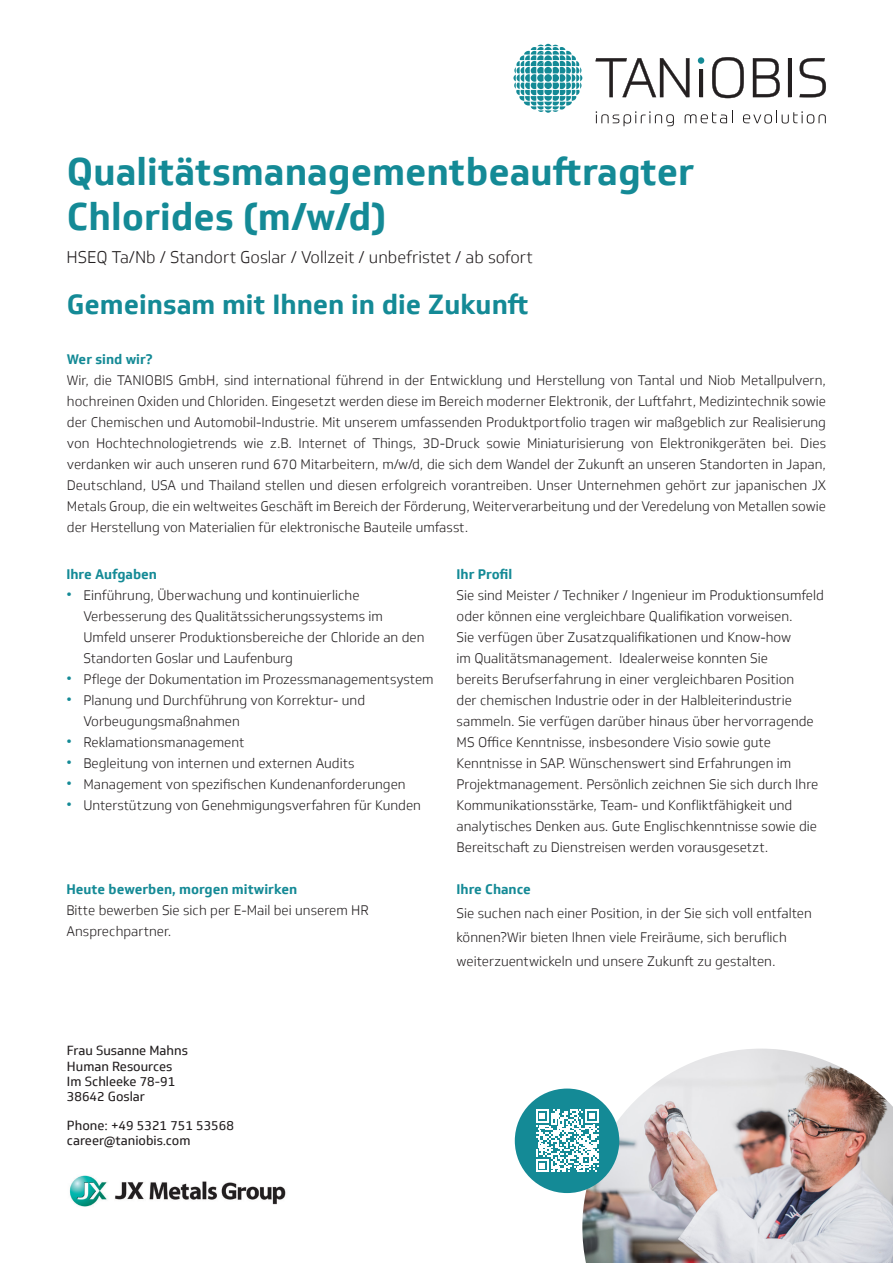
<style>
.page{position:relative;width:893px;height:1263px;background:#fff}
.page>*{position:absolute;margin:0;border:0;box-sizing:border-box;transform-origin:0 0}
.t1{font:700 37.5px/45px "Soleto";color:#148a96}
.t2{font:700 27px "Soleto";color:#148a96}
.t3{font:300 16.5px "Soleto";color:#231f20}
.t4{font:300 13.5px/21px "Soleto";color:#231f20}
.t5{font:700 13.5px "Soleto";color:#148a96}
.t6{font:12.9px "Soleto";color:#231f20}
</style>
<div class="page">
<img style="left:582px;top:1048px;width:311px;height:215px">
<div style="left:515px;top:1088px;width:104px;height:105px;background:#148a96;border-radius:50%"></div>
<img style="left:69px;top:1175px;width:217px;height:32px">
<svg style="left:536px;top:1109px;width:62px;height:63px"></svg>
<svg style="left:596px;top:111px;width:78px;height:15px"></svg>
<svg style="left:685px;top:111px;width:48px;height:12px"></svg>
<svg style="left:743px;top:111px;width:83px;height:13px"></svg>
<svg style="left:595px;top:58px;width:94px;height:39px"></svg>
<hr style="left:699px;top:69px;width:4px;height:28px;background:#231f20">
<svg style="left:712px;top:57px;width:32px;height:41px"></svg>
<svg style="left:753px;top:58px;width:27px;height:39px"></svg>
<hr style="left:788px;top:58px;width:3px;height:39px;background:#231f20">
<svg style="left:799px;top:58px;width:27px;height:39px"></svg>
<div style="left:698px;top:57px;width:6px;height:7px;background:#148a96;border-radius:50%"></div>
<svg style="left:513px;top:44px;width:69px;height:69px"></svg>
<p class="t1" style="left:67px;top:150px;width:629px">Qualitätsmanagementbeauftragter<br>Chlorides (m/w/d)</p>
<p class="t3" style="left:66px;top:248px;width:468px">HSEQ Ta/Nb / Standort Goslar / Vollzeit / unbefristet / ab sofort</p>
<p class="t2" style="left:67px;top:287px;width:463px">Gemeinsam mit Ihnen in die Zukunft</p>
<p class="t5" style="left:67px;top:351px;width:87px">Wer sind wir?</p>
<p class="t4" style="left:67px;top:370px;width:761px;text-align:justify">Wir, die TANIOBIS GmbH, sind international führend in der Entwicklung und Herstellung von Tantal und Niob Metallpulvern, hochreinen Oxiden und Chloriden. Eingesetzt werden diese im Bereich moderner Elektronik, der Luftfahrt, Medizintechnik sowie der Chemischen und Automobil-Industrie. Mit unserem umfassenden Produktportfolio tragen wir maßgeblich zur Realisierung von Hochtechnologietrends wie z.B. Internet of Things, 3D-Druck sowie Miniaturisierung von Elektronikgeräten bei. Dies verdanken wir auch unseren rund 670 Mitarbeitern, m/w/d, die sich dem Wandel der Zukunft an unseren Standorten in Japan, Deutschland, USA und Thailand stellen und diesen erfolgreich vorantreiben. Unser Unternehmen gehört zur japanischen JX Metals Group, die ein weltweites Geschäft im Bereich der Förderung, Weiterverarbeitung und der Veredelung von Metallen sowie der Herstellung von Materialien für elektronische Bauteile umfasst.</p>
<p class="t5" style="left:66px;top:566px;width:92px">Ihre Aufgaben</p>
<p class="t4" style="left:83px;top:585px;width:343px">Einführung, Überwachung und kontinuierliche Verbesserung des Qualitätssicherungssystems im Umfeld unserer Produktionsbereiche der Chloride an den Standorten Goslar und Laufenburg</p>
<p class="t4" style="left:83px;top:669px;width:352px">Pflege der Dokumentation im Prozessmanagementsystem</p>
<p class="t4" style="left:83px;top:690px;width:283px">Planung und Durchführung von Korrektur- und<br>Vorbeugungsmaßnahmen</p>
<p class="t4" style="left:83px;top:732px;width:162px">Reklamationsmanagement</p>
<p class="t4" style="left:83px;top:753px;width:273px">Begleitung von internen und externen Audits</p>
<p class="t4" style="left:83px;top:774px;width:324px">Management von spezifischen Kundenanforderungen</p>
<p class="t4" style="left:83px;top:795px;width:339px">Unterstützung von Genehmigungsverfahren für Kunden</p>
<p class="t5" style="left:457px;top:566px;width:57px">Ihr Profil</p>
<p class="t4" style="left:457px;top:585px;width:369px">Sie sind Meister / Techniker / Ingenieur im Produktionsumfeld oder können eine vergleichbare Qualifikation vorweisen.<br>Sie verfügen über Zusatzqualifikationen und Know-how<br>im Qualitätsmanagement. Idealerweise konnten Sie<br>bereits Berufserfahrung in einer vergleichbaren Position<br>der chemischen Industrie oder in der Halbleiterindustrie sammeln. Sie verfügen darüber hinaus über hervorragende MS Office Kenntnisse, insbesondere Visio sowie gute Kenntnisse in SAP. Wünschenswert sind Erfahrungen im Projektmanagement. Persönlich zeichnen Sie sich durch Ihre Kommunikationsstärke, Team- und Konfliktfähigkeit und analytisches Denken aus. Gute Englischkenntnisse sowie die Bereitschaft zu Dienstreisen werden vorausgesetzt.</p>
<p class="t5" style="left:457px;top:881px;width:76px">Ihre Chance</p>
<p class="t4" style="left:457px;top:902px;width:357px;line-height:24px">Sie suchen nach einer Position, in der Sie sich voll entfalten können?Wir bieten Ihnen viele Freiräume, sich beruflich weiterzuentwickeln und unsere Zukunft zu gestalten.</p>
<p class="t5" style="left:66px;top:881px;width:232px">Heute bewerben, morgen mitwirken</p>
<p class="t4" style="left:66px;top:900px;width:304px">Bitte bewerben Sie sich per E-Mail bei unserem HR</p>
<p class="t4" style="left:66px;top:921px;width:107px">Ansprechpartner.</p>
<p class="t6" style="left:67px;top:1043px;width:123px">Frau Susanne Mahns</p>
<p class="t6" style="left:67px;top:1058px;width:107px">Human Resources</p>
<p class="t6" style="left:67px;top:1074px;width:110px">Im Schleeke 78-91</p>
<p class="t6" style="left:67px;top:1089px;width:80px">38642 Goslar</p>
<p class="t6" style="left:67px;top:1117px;width:168px">Phone: +49 5321 751 53568</p>
<p class="t6" style="left:67px;top:1133px;width:125px">career@taniobis.com</p>
</div>
